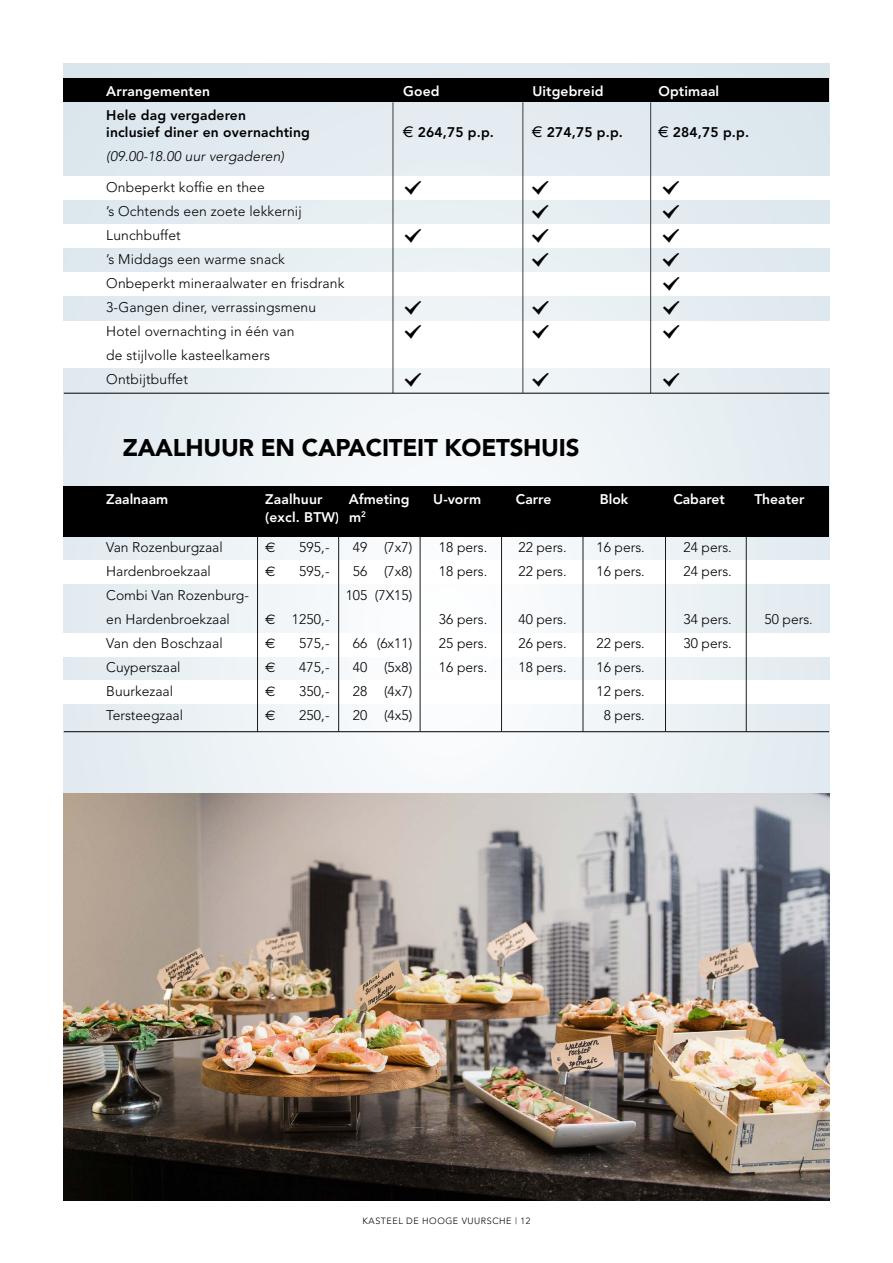
<style>
.page{position:relative;width:893px;height:1263px;background:#fff}
.page>*{position:absolute;margin:0;border:0;box-sizing:border-box;transform-origin:0 0}
.t1{font:900 24px "Avenir";letter-spacing:-.01em;color:#000}
.t2{font:300 13.8px/24px "Avenir";color:#000}
.t3{font:800 13.8px "Avenir";letter-spacing:.01em;color:#fff}
.t4{font:800 13.8px/16.5px "Avenir";letter-spacing:.01em;color:#000}
.t5{font:italic 300 13.8px "Avenir";letter-spacing:.01em;color:#000}
.t6{font:13.8px "Euro Sans";color:#000}
.t7{font:300 9px "Avenir";letter-spacing:.06em;color:#000}
.s1{font-family:"Linotype Euro Font Rto S";font-weight:400}
.s2{font-family:"Euro Sans";font-weight:400}
</style>
<div class="page">
<svg style="left:64px;top:64px;width:765px;height:730px"></svg>
<div style="left:52px;top:633px;width:828px;height:24px;background:#fff"></div>
<div style="left:49px;top:560px;width:828px;height:24px;background:#fff"></div>
<div style="left:52px;top:680px;width:828px;height:24px;background:#fff"></div>
<div style="left:64px;top:79px;width:765px;height:23px;background:#000"></div>
<div style="left:52px;top:176px;width:828px;height:23px;background:#fff"></div>
<div style="left:52px;top:225px;width:828px;height:23px;background:#fff"></div>
<div style="left:52px;top:272px;width:828px;height:23px;background:#fff"></div>
<div style="left:52px;top:321px;width:828px;height:46px;background:#fff"></div>
<hr style="left:393px;top:102px;width:1px;height:291px;background:#3c3c3b">
<hr style="left:522px;top:102px;width:1px;height:291px;background:#3c3c3b">
<hr style="left:650px;top:102px;width:1px;height:291px;background:#3c3c3b">
<hr style="left:64px;top:393px;width:765px;height:1px;background:#000">
<div style="left:64px;top:486px;width:765px;height:50px;background:#000"></div>
<hr style="left:257px;top:503px;width:1px;height:229px;background:#000">
<hr style="left:338px;top:503px;width:1px;height:228px;background:#000">
<hr style="left:420px;top:520px;width:1px;height:211px;background:#000">
<hr style="left:501px;top:520px;width:1px;height:211px;background:#000">
<hr style="left:583px;top:520px;width:1px;height:211px;background:#000">
<hr style="left:665px;top:530px;width:1px;height:201px;background:#000">
<hr style="left:746px;top:530px;width:1px;height:201px;background:#000">
<hr style="left:64px;top:731px;width:765px;height:1px;background:#000">
<img style="left:64px;top:794px;width:765px;height:407px">
<svg style="left:532px;top:205px;width:17px;height:14px"></svg>
<svg style="left:663px;top:205px;width:16px;height:14px"></svg>
<svg style="left:532px;top:253px;width:17px;height:14px"></svg>
<svg style="left:663px;top:253px;width:16px;height:14px"></svg>
<svg style="left:405px;top:301px;width:16px;height:14px"></svg>
<svg style="left:532px;top:301px;width:17px;height:14px"></svg>
<svg style="left:663px;top:301px;width:16px;height:14px"></svg>
<svg style="left:405px;top:373px;width:16px;height:14px"></svg>
<svg style="left:532px;top:373px;width:17px;height:14px"></svg>
<svg style="left:663px;top:373px;width:16px;height:14px"></svg>
<p class="t3" style="left:106px;top:83px;width:105px">Arrangementen</p>
<p class="t3" style="left:403px;top:83px;width:38px">Goed</p>
<p class="t3" style="left:532px;top:83px;width:73px">Uitgebreid</p>
<p class="t3" style="left:658px;top:83px;width:62px">Optimaal</p>
<p class="t4" style="left:106px;top:107px;width:205px">Hele dag vergaderen<br>inclusief diner en overnachting</p>
<p class="t4" style="left:403px;top:123px;width:92px"><span class="s1">E</span> 264,75 p.p.</p>
<p class="t4" style="left:532px;top:123px;width:92px"><span class="s1">E</span> 274,75 p.p.</p>
<p class="t4" style="left:658px;top:123px;width:92px"><span class="s1">E</span> 284,75 p.p.</p>
<p class="t5" style="left:106px;top:148px;width:179px">(09.00-18.00 uur vergaderen)</p>
<p class="t2" style="left:106px;top:175px;width:240px">Onbeperkt koffie en thee<br>’s Ochtends een zoete lekkernij<br>Lunchbuffet<br>’s Middags een warme snack<br>Onbeperkt mineraalwater en frisdrank<br>3-Gangen diner, verrassingsmenu<br>Hotel overnachting in één van<br>de stijlvolle kasteelkamers<br>Ontbijtbuffet</p>
<h1 class="t1" style="left:123px;top:433px;width:458px">ZAALHUUR EN CAPACITEIT KOETSHUIS</h1>
<p class="t3" style="left:106px;top:491px;width:63px">Zaalnaam</p>
<p class="t3" style="left:265px;top:491px;width:59px">Zaalhuur</p>
<p class="t3" style="left:349px;top:491px;width:62px">Afmeting</p>
<p class="t3" style="left:433px;top:491px;width:49px">U-vorm</p>
<p class="t3" style="left:516px;top:491px;width:37px">Carre</p>
<p class="t3" style="left:600px;top:491px;width:30px">Blok</p>
<p class="t3" style="left:673px;top:491px;width:53px">Cabaret</p>
<p class="t3" style="left:754px;top:491px;width:52px">Theater</p>
<p class="t3" style="left:265px;top:509px;width:102px">(excl. BTW) m<sup>2</sup></p>
<p class="t2" style="left:106px;top:535px;width:118px">Van Rozenburgzaal</p>
<p class="t6" style="left:265px;top:539px;width:12px">E</p>
<p class="t2" style="left:299px;top:535px;width:32px">595,-</p>
<p class="t2" style="left:353px;top:535px;width:61px">49 (7x7)</p>
<p class="t2" style="left:439px;top:535px;width:50px">18 pers.</p>
<p class="t2" style="left:518px;top:535px;width:50px">22 pers.</p>
<p class="t2" style="left:596px;top:535px;width:50px">16 pers.</p>
<p class="t2" style="left:683px;top:535px;width:50px">24 pers.</p>
<p class="t2" style="left:106px;top:559px;width:106px">Hardenbroekzaal</p>
<p class="t6" style="left:265px;top:563px;width:12px">E</p>
<p class="t2" style="left:299px;top:559px;width:32px">595,-</p>
<p class="t2" style="left:353px;top:559px;width:61px">56 (7x8)</p>
<p class="t2" style="left:439px;top:559px;width:50px">18 pers.</p>
<p class="t2" style="left:518px;top:559px;width:50px">22 pers.</p>
<p class="t2" style="left:596px;top:559px;width:50px">16 pers.</p>
<p class="t2" style="left:683px;top:559px;width:50px">24 pers.</p>
<p class="t2" style="left:106px;top:583px;width:144px">Combi Van Rozenburg-</p>
<p class="t2" style="left:346px;top:583px;width:68px">105 (7X15)</p>
<p class="t2" style="left:106px;top:607px;width:125px">en Hardenbroekzaal</p>
<p class="t2" style="left:265px;top:607px;width:66px"><span class="s2">E</span> 1250,-</p>
<p class="t2" style="left:439px;top:607px;width:50px">36 pers.</p>
<p class="t2" style="left:518px;top:607px;width:50px">40 pers.</p>
<p class="t2" style="left:683px;top:607px;width:50px">34 pers.</p>
<p class="t2" style="left:764px;top:607px;width:50px">50 pers.</p>
<p class="t2" style="left:106px;top:631px;width:118px">Van den Boschzaal</p>
<p class="t6" style="left:265px;top:635px;width:12px">E</p>
<p class="t2" style="left:299px;top:631px;width:32px">575,-</p>
<p class="t2" style="left:353px;top:631px;width:61px">66 (6x11)</p>
<p class="t2" style="left:439px;top:631px;width:50px">25 pers.</p>
<p class="t2" style="left:518px;top:631px;width:50px">26 pers.</p>
<p class="t2" style="left:596px;top:631px;width:50px">22 pers.</p>
<p class="t2" style="left:683px;top:631px;width:50px">30 pers.</p>
<p class="t2" style="left:106px;top:655px;width:76px">Cuyperszaal</p>
<p class="t6" style="left:265px;top:659px;width:12px">E</p>
<p class="t2" style="left:299px;top:655px;width:32px">475,-</p>
<p class="t2" style="left:353px;top:655px;width:61px">40 (5x8)</p>
<p class="t2" style="left:439px;top:655px;width:50px">16 pers.</p>
<p class="t2" style="left:518px;top:655px;width:50px">18 pers.</p>
<p class="t2" style="left:596px;top:655px;width:50px">16 pers.</p>
<p class="t2" style="left:106px;top:679px;width:68px">Buurkezaal</p>
<p class="t6" style="left:265px;top:683px;width:12px">E</p>
<p class="t2" style="left:299px;top:679px;width:32px">350,-</p>
<p class="t2" style="left:353px;top:679px;width:61px">28 (4x7)</p>
<p class="t2" style="left:596px;top:679px;width:50px">12 pers.</p>
<p class="t2" style="left:106px;top:703px;width:78px">Tersteegzaal</p>
<p class="t6" style="left:265px;top:707px;width:12px">E</p>
<p class="t2" style="left:299px;top:703px;width:32px">250,-</p>
<p class="t2" style="left:353px;top:703px;width:61px">20 (4x5)</p>
<p class="t2" style="left:604px;top:703px;width:43px">8 pers.</p>
<p class="t7" style="left:363px;top:1216px;width:169px">KASTEEL DE HOOGE VUURSCHE | 12</p>
</div>
